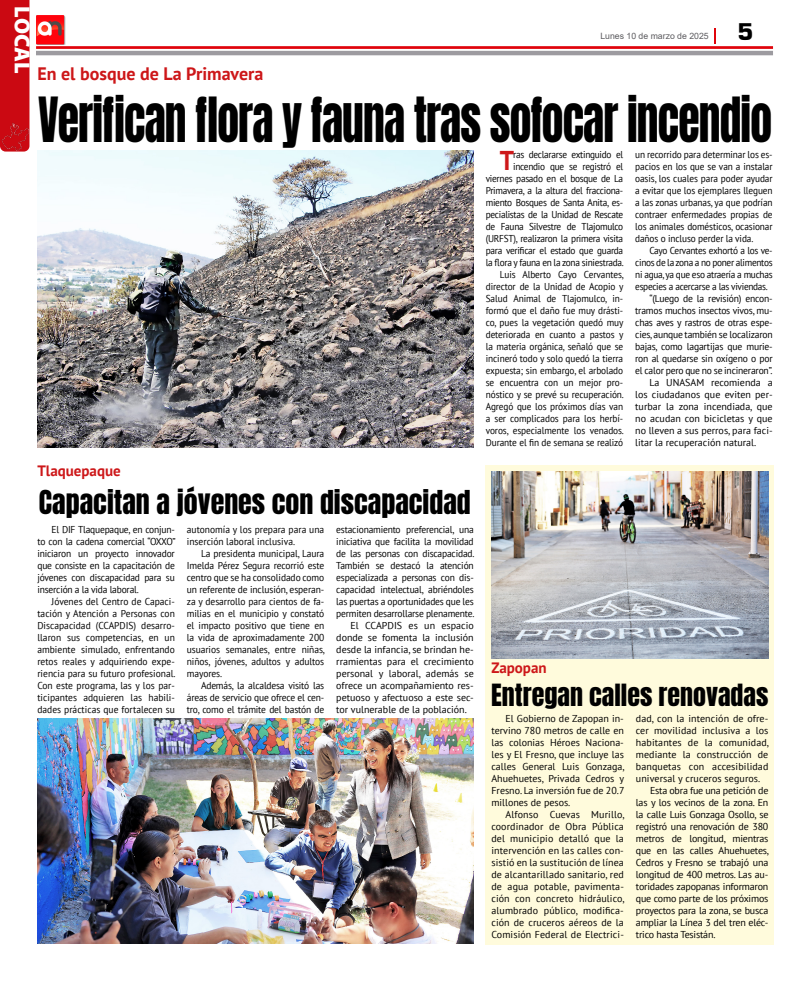
<style>
.page{position:relative;width:808px;height:1007px;background:#fff}
.page>*{position:absolute;margin:0;border:0;box-sizing:border-box;transform-origin:0 0}
.t1{font:52.9px "Anton";letter-spacing:-.02em;color:#000;scale:.83 1}
.t2{font:28px "Anton";color:#000}
.t3{font:700 27.1px "PT Sans";color:#cd1719;scale:.93 1}
.t4{font:26px "Anton";color:#000}
.t5{font:900 25px "Eurostile";color:#000}
.t6{font:900 22px "Myriad Pro";letter-spacing:-.005em;color:#fff}
.t7{font:700 18px "PT Sans";color:#cd1719}
.t8{font:700 15px "PT Sans";color:#cd1719}
.t9{font:10px/12px "PT Sans";letter-spacing:-.02em;color:#000;text-align:right;scale:.93 1}
.t10{font:10px/12px "PT Sans";letter-spacing:-.02em;color:#000;text-align:justify;scale:.95 1}
.t11{font:10px/12px "PT Sans";letter-spacing:-.02em;color:#000;text-align:justify}
.t12{font:10px "PT Sans";color:#000}
.t13{font:10px "PT Sans";letter-spacing:-.02em;color:#000;scale:.96 1}
.t14{font:10px "PT Sans";letter-spacing:.01em;color:#000}
.t15{font:10px/12px "PT Sans";color:#000;scale:.95 1}
.t16{font:8.7px "Arial";color:#5c5b5f}
</style>
<div class="page">
<svg style="left:36px;top:28px;width:737px;height:27px"></svg>
<img style="left:36px;top:16px;width:30px;height:29px">
<img style="left:37px;top:151px;width:437px;height:296px">
<div style="left:486px;top:465px;width:288px;height:479px;background:#fffbdc"></div>
<img style="left:37px;top:718px;width:437px;height:225px">
<img style="left:491px;top:472px;width:277px;height:186px">
<div style="left:0;top:0;width:29px;height:120px;background:#cb0912"></div>
<img style="left:0;top:120px;width:30px;height:32px">
<h3 class="t6" style="left:37px;top:6px;width:68px;rotate:90deg">LOCAL</h3>
<h3 class="t7" style="left:37px;top:62px;width:228px">En el bosque de La Primavera</h3>
<p class="t16" style="left:600px;top:30px;width:110px">Lunes 10 de marzo de 2025</p>
<h3 class="t5" style="left:737px;top:18px;width:17px">5</h3>
<h1 class="t1" style="left:38px;top:93px;width:886px">Verifican flora y fauna tras sofocar incendio</h1>
<p class="t9" style="left:486px;top:148px;width:150px">ras declararse extinguido el incendio que se registró el viernes pasado en el bosque de La Primavera, a la altura del fracciona&shy;miento Bosques de Santa Anita, es&shy;pecialistas de la Unidad de Rescate de Fauna Silvestre de Tlajomulco (URFST), realizaron la primera visita para verificar el estado que guarda la flora y fauna en la zona siniestrada.<br>Luis Alberto Cayo Cervantes, director de la Unidad de Acopio y Salud Animal de Tlajomulco, in&shy;formó que el daño fue muy drásti&shy;co, pues la vegetación quedó muy deteriorada en cuanto a pastos y la materia orgánica, señaló que se incineró todo y solo quedó la tierra expuesta; sin embargo, el arbolado se encuentra con un mejor pro&shy;nóstico y se prevé su recuperación.<br>Agregó que los próximos días van a ser complicados para los herbí&shy;voros, especialmente los venados.<br>Durante el fin de semana se realizó</p>
<p class="t9" style="left:635px;top:148px;width:149px;text-align:justify">un recorrido para determinar los es&shy;pacios en los que se van a instalar oasis, los cuales para poder ayudar a evitar que los ejemplares lleguen a las zonas urbanas, ya que podrían contraer enfermedades propias de los animales domésticos, ocasionar daños o incluso perder la vida.</p>
<h3 class="t3" style="left:500px;top:143px;width:17px">T</h3>
<p class="t9" style="left:649px;top:244px;width:134px">Cayo Cervantes exhortó a los ve-</p>
<p class="t9" style="left:635px;top:256px;width:149px">cinos de la zona a no poner alimentos</p>
<p class="t9" style="left:635px;top:268px;width:149px">ni agua, ya que eso atraería a muchas</p>
<p class="t9" style="left:635px;top:280px;width:144px">especies a acercarse a las viviendas.</p>
<p class="t13" style="left:649px;top:292px;width:130px">“(Luego de la revisión) encon-</p>
<p class="t13" style="left:635px;top:304px;width:145px">tramos muchos insectos vivos, mu-</p>
<p class="t13" style="left:635px;top:316px;width:145px">chas aves y rastros de otras espe-</p>
<p class="t13" style="left:635px;top:328px;width:145px">cies, aunque también se localizaron</p>
<p class="t13" style="left:635px;top:340px;width:145px">bajas, como lagartijas que murie-</p>
<p class="t13" style="left:635px;top:352px;width:145px">ron al quedarse sin oxígeno o por</p>
<p class="t13" style="left:635px;top:364px;width:145px">el calor pero que no se incineraron”.</p>
<p class="t12" style="left:649px;top:376px;width:125px">La UNASAM recomienda a</p>
<p class="t12" style="left:635px;top:388px;width:139px">los ciudadanos que eviten per-</p>
<p class="t12" style="left:635px;top:400px;width:139px">turbar la zona incendiada, que</p>
<p class="t12" style="left:635px;top:412px;width:139px">no acudan con bicicletas y que</p>
<p class="t12" style="left:635px;top:424px;width:139px">no lleven a sus perros, para faci-</p>
<p class="t12" style="left:635px;top:436px;width:123px">litar la recuperación natural.</p>
<h3 class="t8" style="left:37px;top:461px;width:85px">Tlaquepaque</h3>
<h2 class="t2" style="left:39px;top:488px;width:433px">Capacitan a jóvenes con discapacidad</h2>
<p class="t10" style="left:37px;top:522px;width:147px;text-indent:14px">El DIF Tlaquepaque, en conjun&shy;to con la cadena comercial “OXXO” iniciaron un proyecto innovador que consiste en la capacitación de jóvenes con discapacidad para su inserción a la vida laboral.</p>
<p class="t10" style="left:37px;top:594px;width:147px;text-indent:14px">Jóvenes del Centro de Capaci&shy;tación y Atención a Personas con Discapacidad (CCAPDIS) desarro&shy;llaron sus competencias, en un ambiente simulado, enfrentando retos reales y adquiriendo expe&shy;riencia para su futuro profesional.<br>Con este programa, las y los par&shy;ticipantes adquieren las habili&shy;dades prácticas que fortalecen su</p>
<p class="t15" style="left:187px;top:522px;width:146px">autonomía y los prepara para una inserción laboral inclusiva.</p>
<p class="t10" style="left:187px;top:546px;width:147px;text-indent:14px">La presidenta municipal, Laura Imelda Pérez Segura recorrió este centro que se ha consolidado como un referente de inclusión, esperan&shy;za y desarrollo para cientos de fa&shy;milias en el municipio y constató el impacto positivo que tiene en la vida de aproximadamente 200 usuarios semanales, entre niñas, niños, jóvenes, adultos y adultos mayores.</p>
<p class="t10" style="left:187px;top:678px;width:146px;text-indent:14px">Además, la alcaldesa visitó las áreas de servicio que ofrece el cen&shy;tro, como el trámite del bastón de</p>
<p class="t10" style="left:336px;top:522px;width:146px">estacionamiento preferencial, una</p>
<p class="t10" style="left:336px;top:534px;width:146px">iniciativa que facilita la movilidad</p>
<p class="t10" style="left:336px;top:546px;width:147px">de las personas con discapacidad.</p>
<p class="t10" style="left:336px;top:558px;width:146px">También se destacó la atención</p>
<p class="t10" style="left:336px;top:570px;width:146px">especializada a personas con dis-</p>
<p class="t10" style="left:336px;top:582px;width:146px">capacidad intelectual, abriéndoles</p>
<p class="t10" style="left:336px;top:594px;width:146px">las puertas a oportunidades que les</p>
<p class="t10" style="left:336px;top:606px;width:147px">permiten desarrollarse plenamente.</p>
<p class="t12" style="left:350px;top:618px;width:125px">El CCAPDIS es un espacio</p>
<p class="t12" style="left:336px;top:630px;width:139px">donde se fomenta la inclusión</p>
<p class="t12" style="left:336px;top:642px;width:139px">desde la infancia, se brindan he-</p>
<p class="t12" style="left:336px;top:654px;width:139px">rramientas para el crecimiento</p>
<p class="t12" style="left:336px;top:666px;width:139px">personal y laboral, además se</p>
<p class="t12" style="left:336px;top:678px;width:139px">ofrece un acompañamiento res-</p>
<p class="t12" style="left:336px;top:690px;width:139px">petuoso y afectuoso a este sec-</p>
<p class="t12" style="left:336px;top:702px;width:132px">tor vulnerable de la población.</p>
<h3 class="t8" style="left:491px;top:658px;width:57px">Zapopan</h3>
<h3 class="t4" style="left:491px;top:682px;width:279px">Entregan calles renovadas</h3>
<p class="t11" style="left:491px;top:712px;width:135px;text-indent:14px">El Gobierno de Zapopan in&shy;tervino 780 metros de calle en las colonias Héroes Naciona&shy;les y El Fresno, que incluye las calles General Luis Gonzaga, Ahuehuetes, Privada Cedros y Fresno. La inversión fue de 20.7 millones de pesos.</p>
<p class="t11" style="left:491px;top:808px;width:135px;text-indent:14px">Alfonso Cuevas Murillo, coordinador de Obra Pública del municipio detalló que la intervención en las calles con&shy;sistió en la sustitución de línea de alcantarillado sanitario, red de agua potable, pavimenta&shy;ción con concreto hidráulico, alumbrado público, modifica&shy;ción de cruceros aéreos de la Comisión Federal de Electrici-</p>
<p class="t14" style="left:636px;top:712px;width:134px">dad, con la intención de ofre-</p>
<p class="t14" style="left:636px;top:724px;width:134px">cer movilidad inclusiva a los</p>
<p class="t14" style="left:636px;top:736px;width:135px">habitantes de la comunidad,</p>
<p class="t14" style="left:636px;top:748px;width:134px">mediante la construcción de</p>
<p class="t14" style="left:636px;top:760px;width:134px">banquetas con accesibilidad</p>
<p class="t14" style="left:636px;top:772px;width:126px">universal y cruceros seguros.</p>
<p class="t11" style="left:650px;top:784px;width:120px">Esta obra fue una petición de</p>
<p class="t11" style="left:636px;top:796px;width:134px">las y los vecinos de la zona. En</p>
<p class="t11" style="left:636px;top:808px;width:134px">la calle Luis Gonzaga Osollo, se</p>
<p class="t11" style="left:636px;top:820px;width:134px">registró una renovación de 380</p>
<p class="t11" style="left:636px;top:832px;width:134px">metros de longitud, mientras</p>
<p class="t11" style="left:636px;top:844px;width:135px">que en las calles Ahuehuetes,</p>
<p class="t11" style="left:636px;top:856px;width:134px">Cedros y Fresno se trabajó una</p>
<p class="t11" style="left:636px;top:868px;width:134px">longitud de 400 metros. Las au-</p>
<p class="t11" style="left:636px;top:880px;width:134px">toridades zapopanas informaron</p>
<p class="t11" style="left:636px;top:892px;width:134px">que como parte de los próximos</p>
<p class="t11" style="left:636px;top:904px;width:134px">proyectos para la zona, se busca</p>
<p class="t11" style="left:636px;top:916px;width:134px">ampliar la Línea 3 del tren eléc-</p>
<p class="t11" style="left:636px;top:928px;width:81px">trico hasta Tesistán.</p>
</div>
